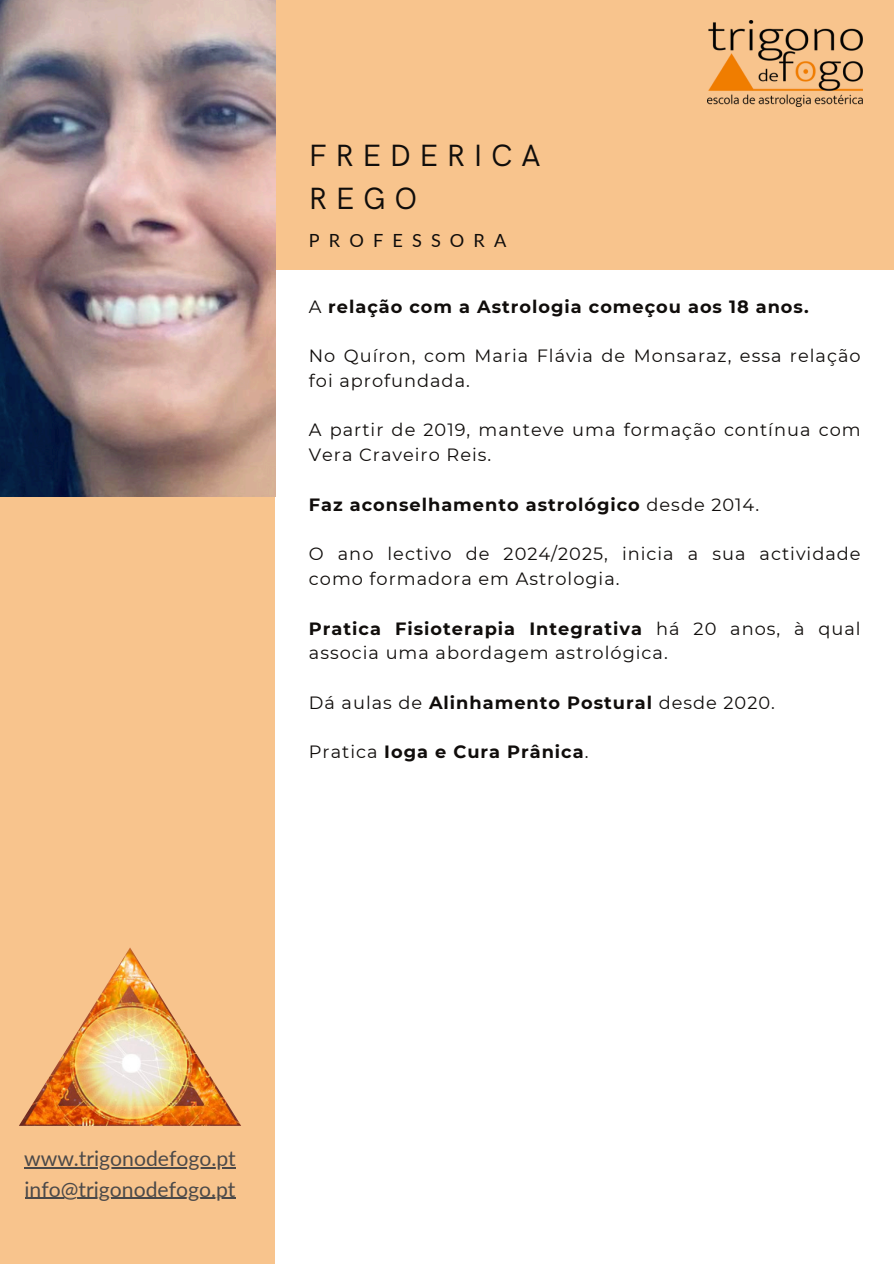
<style>
.page{position:relative;width:894px;height:1264px;background:#fff}
.page>*{position:absolute;margin:0;border:0;box-sizing:border-box;transform-origin:0 0}
.t1{font:30.9px/43px "HK Grotesk";letter-spacing:.28em;color:#100d0b}
.t2{font:21.15px "Lato";color:#4b4949}
.t3{font:18.15px "Lato";letter-spacing:.505em;color:#100d0b}
.t4{font:17.7px/24.8px "Montserrat";letter-spacing:.055em;color:#100d0b}
.t5{font:700 17.7px "Montserrat";letter-spacing:.055em;color:#100d0b}
.s1{font-weight:400}
.s2{font-weight:700}
</style>
<div class="page">
<div style="left:0;top:0;width:275px;height:1263px;background:#f8c48d"></div>
<div style="left:234px;top:0;width:659px;height:270px;background:#f8c48d"></div>
<img style="left:0;top:0;width:275px;height:496px">
<img style="left:707px;top:21px;width:154px;height:85px">
<img style="left:19px;top:947px;width:222px;height:178px">
<hr style="left:24px;top:1167px;width:212px;height:1px;background:#4b4949">
<hr style="left:25px;top:1197px;width:210px;height:1px;background:#4b4949">
<p class="t1" style="left:309px;top:135px;width:233px">FREDERICA<br>REGO</p>
<h1 class="t3" style="left:309px;top:229px;width:199px">PROFESSORA</h1>
<p class="t5" style="left:309px;top:295px;width:501px"><span class="s1">A</span> relação com a Astrologia começou aos 18 anos.</p>
<p class="t4" style="left:309px;top:343px;width:553px">No Quíron, com Maria Flávia de Monsaraz, essa relação foi aprofundada.</p>
<p class="t4" style="left:309px;top:418px;width:553px">A partir de 2019, manteve uma formação contínua com<br>Vera Craveiro Reis.</p>
<p class="t5" style="left:309px;top:493px;width:451px">Faz aconselhamento astrológico <span class="s1">desde 2014.</span></p>
<p class="t4" style="left:309px;top:541px;width:553px">O ano lectivo de 2024/2025, inicia a sua actividade como formadora em Astrologia.</p>
<p class="t4" style="left:309px;top:616px;width:553px"><span class="s2">Pratica Fisioterapia Integrativa</span> há 20 anos, à qual associa uma abordagem astrológica.</p>
<p class="t4" style="left:309px;top:690px;width:467px">Dá aulas de <span class="s2">Alinhamento Postural</span> desde 2020.</p>
<p class="t5" style="left:309px;top:741px;width:281px"><span class="s1">Pratica</span> Ioga e Cura Prânica<span class="s1">.</span></p>
<h3 class="t2" style="left:24px;top:1145px;width:213px">www.trigonodefogo.pt</h3>
<p class="t2" style="left:25px;top:1175px;width:212px">info@trigonodefogo.pt</p>
</div>
